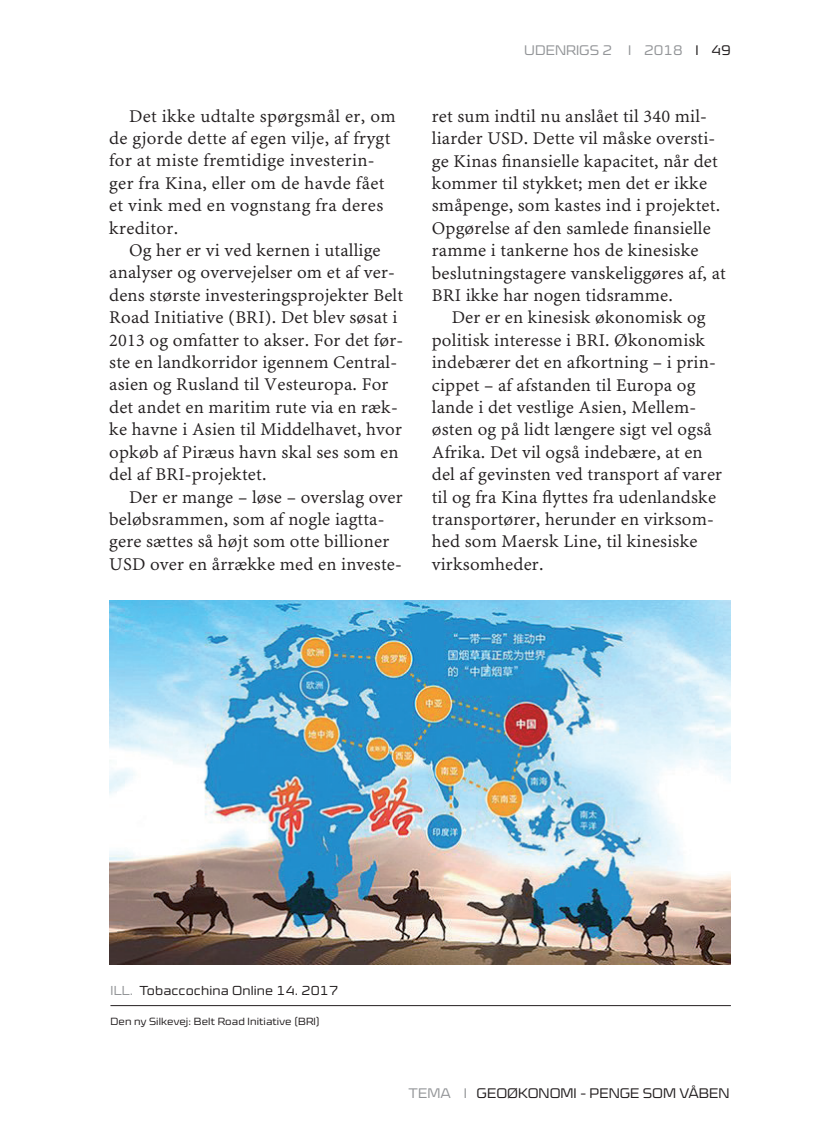
<style>
.page{position:relative;width:819px;height:1141px;background:#fff}
.page>*{position:absolute;margin:0;border:0;box-sizing:border-box;transform-origin:0 0}
.t1{font:17.85px/22.4px "Minion MM";letter-spacing:.01em;color:#231f20}
.t2{font:300 expanded 14px "Cube OT";color:#231f20}
.t3{font:300 expanded 14px "Cube OT";color:#939598}
.t4{font:300 expanded 13.12px "Cube OT";letter-spacing:.01em;color:#231f20}
.t5{font:300 expanded 10.5px "Cube OT";letter-spacing:.01em;color:#231f20}
.s1{color:#231f20}
.s2{color:#939598}
</style>
<div class="page">
<hr style="left:110px;top:1005px;width:620px;height:1px;background:#231f20">
<img style="left:109px;top:600px;width:621px;height:365px">
<p class="t1" style="left:109px;top:105px;width:288px;text-indent:20px">Det ikke udtalte spørgsmål er, om de gjorde dette af egen vilje, af frygt for at miste fremtidige investerin&shy;ger fra Kina, eller om de havde fået et vink med en vognstang fra deres kreditor.</p>
<p class="t1" style="left:109px;top:239px;width:295px;text-indent:20px">Og her er vi ved kernen i utallige analyser og overvejelser om et af ver&shy;dens største investeringsprojekter Belt Road Initiative (BRI). Det blev søsat i 2013 og omfatter to akser. For det før&shy;ste en landkorridor igennem Central&shy;asien og Rusland til Vesteuropa. For det andet en maritim rute via en ræk&shy;ke havne i Asien til Middelhavet, hvor opkøb af Piræus havn skal ses som en del af BRI-projektet.</p>
<p class="t1" style="left:109px;top:486px;width:295px;text-indent:20px">Der er mange – løse – overslag over beløbsrammen, som af nogle iagtta&shy;gere sættes så højt som otte billioner USD over en årrække med en investe-</p>
<p class="t3" style="left:524px;top:42px;width:208px">UDENRIGS 2 I 2018 <span class="s1">I 49</span></p>
<p class="t1" style="left:432px;top:105px;width:295px">ret sum indtil nu anslået til 340 mil&shy;liarder USD. Dette vil måske oversti&shy;ge Kinas finansielle kapacitet, når det kommer til stykket; men det er ikke småpenge, som kastes ind i projektet.<br>Opgørelse af den samlede finansielle ramme i tankerne hos de kinesiske beslutningstagere vanskeliggøres af, at BRI ikke har nogen tidsramme.</p>
<p class="t1" style="left:432px;top:307px;width:292px;text-indent:20px">Der er en kinesisk økonomisk og politisk interesse i BRI. Økonomisk indebærer det en afkortning – i prin&shy;cippet – af afstanden til Europa og lande i det vestlige Asien, Mellem&shy;østen og på lidt længere sigt vel også Afrika. Det vil også indebære, at en del af gevinsten ved transport af varer til og fra Kina flyttes fra udenlandske transportører, herunder en virksom&shy;hed som Maersk Line, til kinesiske virksomheder.</p>
<p class="t4" style="left:110px;top:983px;width:229px"><span class="s2">ILL.</span> Tobaccochina Online 14. 2017</p>
<p class="t5" style="left:110px;top:1015px;width:211px">Den ny Silkevej: Belt Road Initiative (BRI)</p>
<p class="t2" style="left:408px;top:1085px;width:322px"><span class="s2">TEMA I</span> GEOØKONOMI – PENGE SOM VÅBEN</p>
</div>
